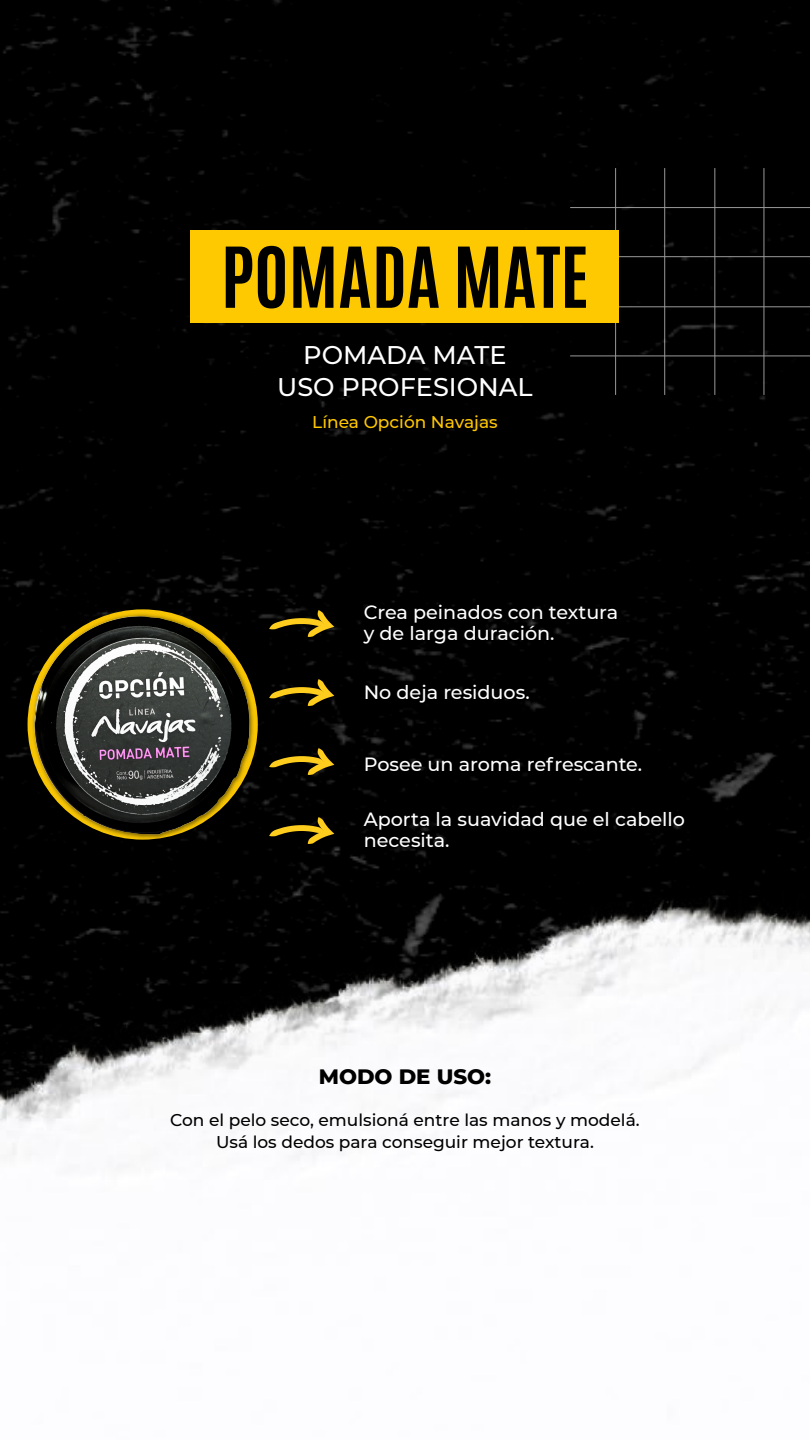
<style>
.page{position:relative;width:810px;height:1440px;background:#fff}
.page>*{position:absolute;margin:0;border:0;box-sizing:border-box;transform-origin:0 0}
.t1{font:700 71.25px "Antonio";color:#000}
.t2{font:500 25.5px/31.9px "Montserrat";color:#fff;text-align:center}
.t3{font:800 21.23px "Montserrat";color:#000}
.t4{font:500 19.12px/21.2px "Montserrat";color:#fff}
.t5{font:500 17.02px/21.2px "Montserrat";color:#000;text-align:center}
.t6{font:500 17.02px "Montserrat";color:#ffc700}
</style>
<div class="page">
<div style="left:0;top:0;width:810px;height:891px;background:#000"></div>
<svg style="left:269px;top:610px;width:65px;height:27px;background:#4f400b"></svg>
<svg style="left:269px;top:679px;width:65px;height:27px;background:#4e3f0a"></svg>
<svg style="left:269px;top:748px;width:65px;height:27px;background:#4d3e09"></svg>
<svg style="left:269px;top:817px;width:65px;height:27px;background:#4d3e09"></svg>
<img style="left:26px;top:544px;width:234px;height:347px">
<hr style="left:570px;top:207px;width:240px;height:1px;background:#fff">
<hr style="left:570px;top:256px;width:240px;height:1px;background:#fff">
<hr style="left:570px;top:307px;width:240px;height:1px;background:#fff">
<hr style="left:570px;top:356px;width:240px;height:1px;background:#fff">
<hr style="left:615px;top:168px;width:1px;height:227px;background:#fff">
<hr style="left:664px;top:168px;width:1px;height:227px;background:#fff">
<hr style="left:715px;top:168px;width:1px;height:227px;background:#fff">
<hr style="left:764px;top:168px;width:1px;height:227px;background:#fff">
<div style="left:190px;top:230px;width:430px;height:93px;background:#fec900"></div>
<img style="left:0;top:891px;width:810px;height:266px">
<h1 class="t1" style="left:221px;top:223px;width:369px">POMADA MATE</h1>
<h2 class="t2" style="left:277px;top:338px;width:257px">POMADA MATE<br>USO PROFESIONAL</h2>
<p class="t6" style="left:312px;top:410px;width:187px">Línea Opción Navajas</p>
<p class="t4" style="left:364px;top:601px;width:256px">Crea peinados con textura y de larga duración.</p>
<p class="t4" style="left:364px;top:681px;width:167px">No deja residuos.</p>
<p class="t4" style="left:364px;top:752px;width:280px">Posee un aroma refrescante.</p>
<p class="t4" style="left:364px;top:808px;width:323px">Aporta la suavidad que el cabello necesita.</p>
<p class="t3" style="left:319px;top:1061px;width:174px">MODO DE USO:</p>
<p class="t5" style="left:170px;top:1109px;width:471px">Con el pelo seco, emulsioná entre las manos y modelá.<br>Usá los dedos para conseguir mejor textura.</p>
</div>
